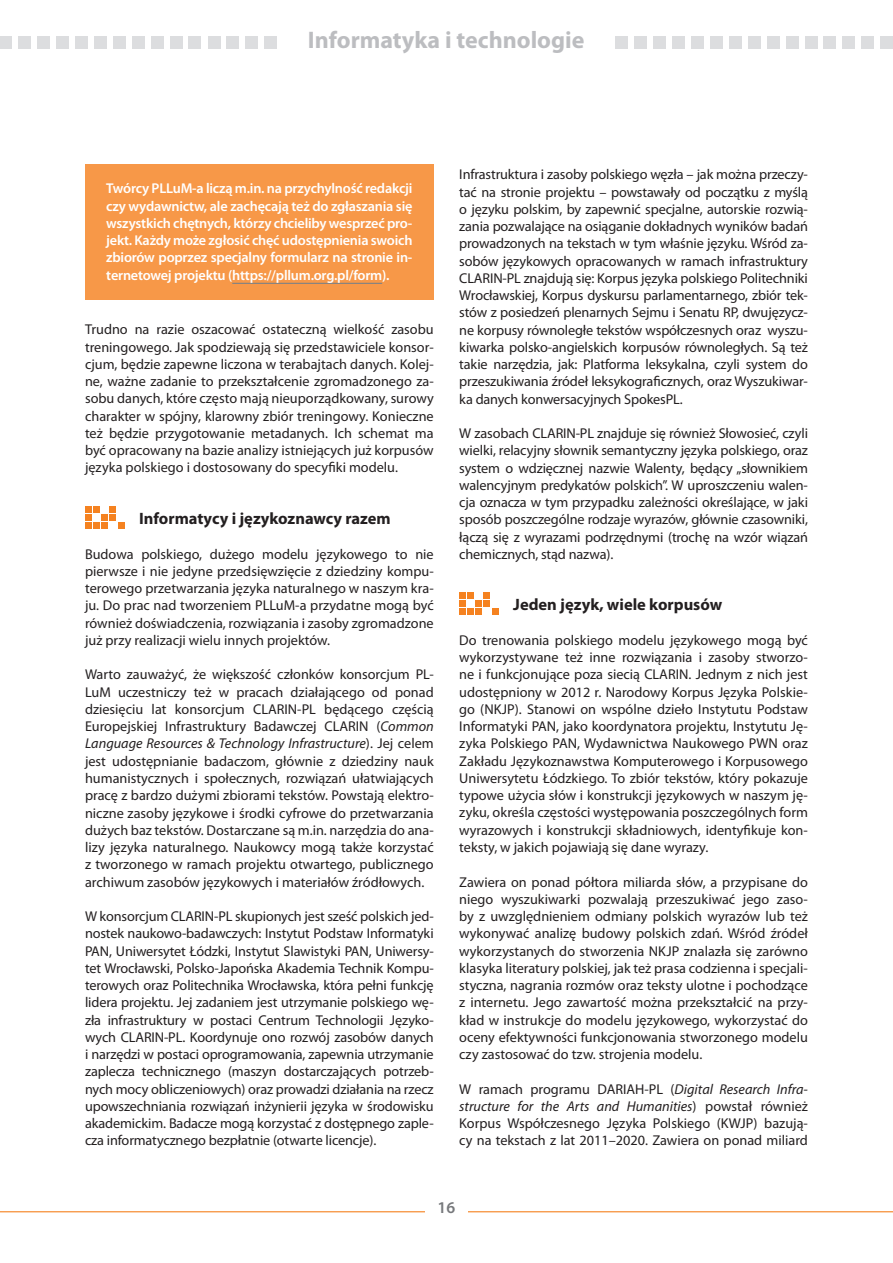
<style>
.page{position:relative;width:893px;height:1263px;background:#fff}
.page>*{position:absolute;margin:0;border:0;box-sizing:border-box;transform-origin:0 0}
.t1{font:700 24px "Myriad Pro";color:#bcbdc0}
.t2{font:700 16.5px "Myriad Pro";color:#231f20}
.t3{font:600 16.5px "Myriad Pro";color:#76787b}
.t4{font:14.25px/17.2px "Myriad Pro";color:#231f20;text-align:justify}
.t5{font:600 14.25px/17.2px "Myriad Pro";letter-spacing:-.015em;color:#fff;text-align:justify}
.s1{font-style:italic}
</style>
<div class="page">
<hr style="left:0;top:1211px;width:893px;height:1px;background:#f58220">
<div style="left:425px;top:1195px;width:43px;height:23px;background:#fff"></div>
<div style="left:880px;top:36px;width:13px;height:13px;background:#dcdddf"></div>
<div style="left:861px;top:36px;width:13px;height:13px;background:#dcdddf"></div>
<div style="left:823px;top:36px;width:13px;height:13px;background:#dcdddf"></div>
<div style="left:805px;top:36px;width:13px;height:13px;background:#dcdddf"></div>
<div style="left:786px;top:36px;width:12px;height:13px;background:#dcdddf"></div>
<div style="left:653px;top:36px;width:13px;height:13px;background:#dcdddf"></div>
<div style="left:615px;top:36px;width:13px;height:13px;background:#dcdddf"></div>
<div style="left:634px;top:36px;width:13px;height:13px;background:#dcdddf"></div>
<div style="left:729px;top:36px;width:13px;height:13px;background:#dcdddf"></div>
<div style="left:710px;top:36px;width:13px;height:13px;background:#dcdddf"></div>
<div style="left:672px;top:36px;width:13px;height:13px;background:#dcdddf"></div>
<div style="left:748px;top:36px;width:13px;height:13px;background:#dcdddf"></div>
<div style="left:691px;top:36px;width:13px;height:13px;background:#dcdddf"></div>
<div style="left:767px;top:36px;width:12px;height:13px;background:#dcdddf"></div>
<div style="left:842px;top:36px;width:13px;height:13px;background:#dcdddf"></div>
<div style="left:264px;top:36px;width:13px;height:13px;background:#dcdddf"></div>
<div style="left:208px;top:36px;width:13px;height:13px;background:#dcdddf"></div>
<div style="left:226px;top:36px;width:13px;height:13px;background:#dcdddf"></div>
<div style="left:94px;top:36px;width:13px;height:13px;background:#dcdddf"></div>
<div style="left:56px;top:36px;width:13px;height:13px;background:#dcdddf"></div>
<div style="left:18px;top:36px;width:13px;height:13px;background:#dcdddf"></div>
<div style="left:0;top:36px;width:12px;height:13px;background:#dcdddf"></div>
<div style="left:37px;top:36px;width:13px;height:13px;background:#dcdddf"></div>
<div style="left:75px;top:36px;width:13px;height:13px;background:#dcdddf"></div>
<div style="left:170px;top:36px;width:13px;height:12px;background:#dcdddf"></div>
<div style="left:151px;top:36px;width:12px;height:13px;background:#dcdddf"></div>
<div style="left:113px;top:36px;width:13px;height:13px;background:#dcdddf"></div>
<div style="left:132px;top:36px;width:13px;height:13px;background:#dcdddf"></div>
<div style="left:245px;top:36px;width:13px;height:13px;background:#dcdddf"></div>
<div style="left:189px;top:36px;width:12px;height:13px;background:#dcdddf"></div>
<div style="left:85px;top:165px;width:349px;height:135px;background:#f79848"></div>
<hr style="left:232px;top:283px;width:150px;height:1px;background:#808285">
<svg style="left:85px;top:506px;width:39px;height:23px"></svg>
<svg style="left:459px;top:592px;width:39px;height:23px"></svg>
<h1 class="t1" style="left:308px;top:25px;width:278px">Informatyka i technologie</h1>
<p class="t5" style="left:106px;top:180px;width:308px">Twórcy PLLuM-a liczą m.in. na przychylność redakcji czy wydawnictw, ale zachęcają też do zgłaszania się wszystkich chętnych, którzy chcieliby wesprzeć pro&shy;jekt. Każdy może zgłosić chęć udostępnienia swoich zbiorów poprzez specjalny formularz na stronie in&shy;ternetowej projektu (https://pllum.org.pl/form).</p>
<p class="t4" style="left:85px;top:321px;width:350px">Trudno na razie oszacować ostateczną wielkość zasobu treningowego. Jak spodziewają się przedstawiciele konsor&shy;cjum, będzie zapewne liczona w terabajtach danych. Kolej&shy;ne, ważne zadanie to przekształcenie zgromadzonego za&shy;sobu danych, które często mają nieuporządkowany, surowy charakter w spójny, klarowny zbiór treningowy. Konieczne też będzie przygotowanie metadanych. Ich schemat ma być opracowany na bazie analizy istniejących już korpusów języka polskiego i dostosowany do specyfiki modelu.</p>
<p class="t2" style="left:139px;top:508px;width:253px">Informatycy i językoznawcy razem</p>
<p class="t4" style="left:85px;top:545px;width:350px">Budowa polskiego, dużego modelu językowego to nie pierwsze i nie jedyne przedsięwzięcie z dziedziny kompu&shy;terowego przetwarzania języka naturalnego w naszym kra&shy;ju. Do prac nad tworzeniem PLLuM-a przydatne mogą być również doświadczenia, rozwiązania i zasoby zgromadzone już przy realizacji wielu innych projektów.</p>
<p class="t4" style="left:85px;top:666px;width:350px">Warto zauważyć, że większość członków konsorcjum PL-LuM uczestniczy też w pracach działającego od ponad dziesięciu lat konsorcjum CLARIN-PL będącego częścią Europejskiej Infrastruktury Badawczej CLARIN (<span class="s1">Common Language Resources &amp; Technology Infrastructure</span>). Jej celem jest udostępnianie badaczom, głównie z dziedziny nauk humanistycznych i społecznych, rozwiązań ułatwiających pracę z bardzo dużymi zbiorami tekstów. Powstają elektro&shy;niczne zasoby językowe i środki cyfrowe do przetwarzania dużych baz tekstów. Dostarczane są m.in. narzędzia do ana&shy;lizy języka naturalnego. Naukowcy mogą także korzystać z tworzonego w ramach projektu otwartego, publicznego archiwum zasobów językowych i materiałów źródłowych.</p>
<p class="t4" style="left:85px;top:907px;width:350px">W konsorcjum CLARIN-PL skupionych jest sześć polskich jed&shy;nostek naukowo-badawczych: Instytut Podstaw Informatyki PAN, Uniwersytet Łódzki, Instytut Slawistyki PAN, Uniwersy&shy;tet Wrocławski, Polsko-Japońska Akademia Technik Kompu&shy;terowych oraz Politechnika Wrocławska, która pełni funkcję lidera projektu. Jej zadaniem jest utrzymanie polskiego wę&shy;zła infrastruktury w postaci Centrum Technologii Języko&shy;wych CLARIN-PL. Koordynuje ono rozwój zasobów danych i narzędzi w postaci oprogramowania, zapewnia utrzymanie zaplecza technicznego (maszyn dostarczających potrzeb&shy;nych mocy obliczeniowych) oraz prowadzi działania na rzecz upowszechniania rozwiązań inżynierii języka w środowisku akademickim. Badacze mogą korzystać z dostępnego zaple&shy;cza informatycznego bezpłatnie (otwarte licencje).</p>
<p class="t4" style="left:459px;top:166px;width:350px">Infrastruktura i zasoby polskiego węzła – jak można przeczy&shy;tać na stronie projektu – powstawały od początku z myślą o języku polskim, by zapewnić specjalne, autorskie rozwią&shy;zania pozwalające na osiąganie dokładnych wyników badań prowadzonych na tekstach w tym właśnie języku. Wśród za&shy;sobów językowych opracowanych w ramach infrastruktury CLARIN-PL znajdują się: Korpus języka polskiego Politechniki Wrocławskiej, Korpus dyskursu parlamentarnego, zbiór tek&shy;stów z posiedzeń plenarnych Sejmu i Senatu RP, dwujęzycz&shy;ne korpusy równoległe tekstów współczesnych oraz wyszu&shy;kiwarka polsko-angielskich korpusów równoległych. Są też takie narzędzia, jak: Platforma leksykalna, czyli system do przeszukiwania źródeł leksykograficznych, oraz Wyszukiwar&shy;ka danych konwersacyjnych SpokesPL.</p>
<p class="t4" style="left:459px;top:424px;width:350px">W zasobach CLARIN-PL znajduje się również Słowosieć, czyli wielki, relacyjny słownik semantyczny języka polskiego, oraz system o wdzięcznej nazwie Walenty, będący „słownikiem walencyjnym predykatów polskich”. W uproszczeniu walen&shy;cja oznacza w tym przypadku zależności określające, w jaki sposób poszczególne rodzaje wyrazów, głównie czasowniki, łączą się z wyrazami podrzędnymi (trochę na wzór wiązań chemicznych, stąd nazwa).</p>
<p class="t2" style="left:513px;top:594px;width:211px">Jeden język, wiele korpusów</p>
<p class="t4" style="left:459px;top:631px;width:350px">Do trenowania polskiego modelu językowego mogą być wykorzystywane też inne rozwiązania i zasoby stworzo&shy;ne i funkcjonujące poza siecią CLARIN. Jednym z nich jest udostępniony w 2012 r. Narodowy Korpus Języka Polskie&shy;go (NKJP). Stanowi on wspólne dzieło Instytutu Podstaw Informatyki PAN, jako koordynatora projektu, Instytutu Ję&shy;zyka Polskiego PAN, Wydawnictwa Naukowego PWN oraz Zakładu Językoznawstwa Komputerowego i Korpusowego Uniwersytetu Łódzkiego. To zbiór tekstów, który pokazuje typowe użycia słów i konstrukcji językowych w naszym ję&shy;zyku, określa częstości występowania poszczególnych form wyrazowych i konstrukcji składniowych, identyfikuje kon&shy;teksty, w jakich pojawiają się dane wyrazy.</p>
<p class="t4" style="left:459px;top:873px;width:350px">Zawiera on ponad półtora miliarda słów, a przypisane do niego wyszukiwarki pozwalają przeszukiwać jego zaso&shy;by z uwzględnieniem odmiany polskich wyrazów lub też wykonywać analizę budowy polskich zdań. Wśród źródeł wykorzystanych do stworzenia NKJP znalazła się zarówno klasyka literatury polskiej, jak też prasa codzienna i specjali&shy;styczna, nagrania rozmów oraz teksty ulotne i pochodzące z internetu. Jego zawartość można przekształcić na przy&shy;kład w instrukcje do modelu językowego, wykorzystać do oceny efektywności funkcjonowania stworzonego modelu czy zastosować do tzw. strojenia modelu.</p>
<p class="t4" style="left:459px;top:1080px;width:350px">W ramach programu DARIAH-PL (<span class="s1">Digital Research Infra&shy;structure for the Arts and Humanities</span>) powstał również Korpus Współczesnego Języka Polskiego (KWJP) bazują&shy;cy na tekstach z lat 2011–2020. Zawiera on ponad miliard</p>
<p class="t3" style="left:438px;top:1197px;width:19px">16</p>
</div>
